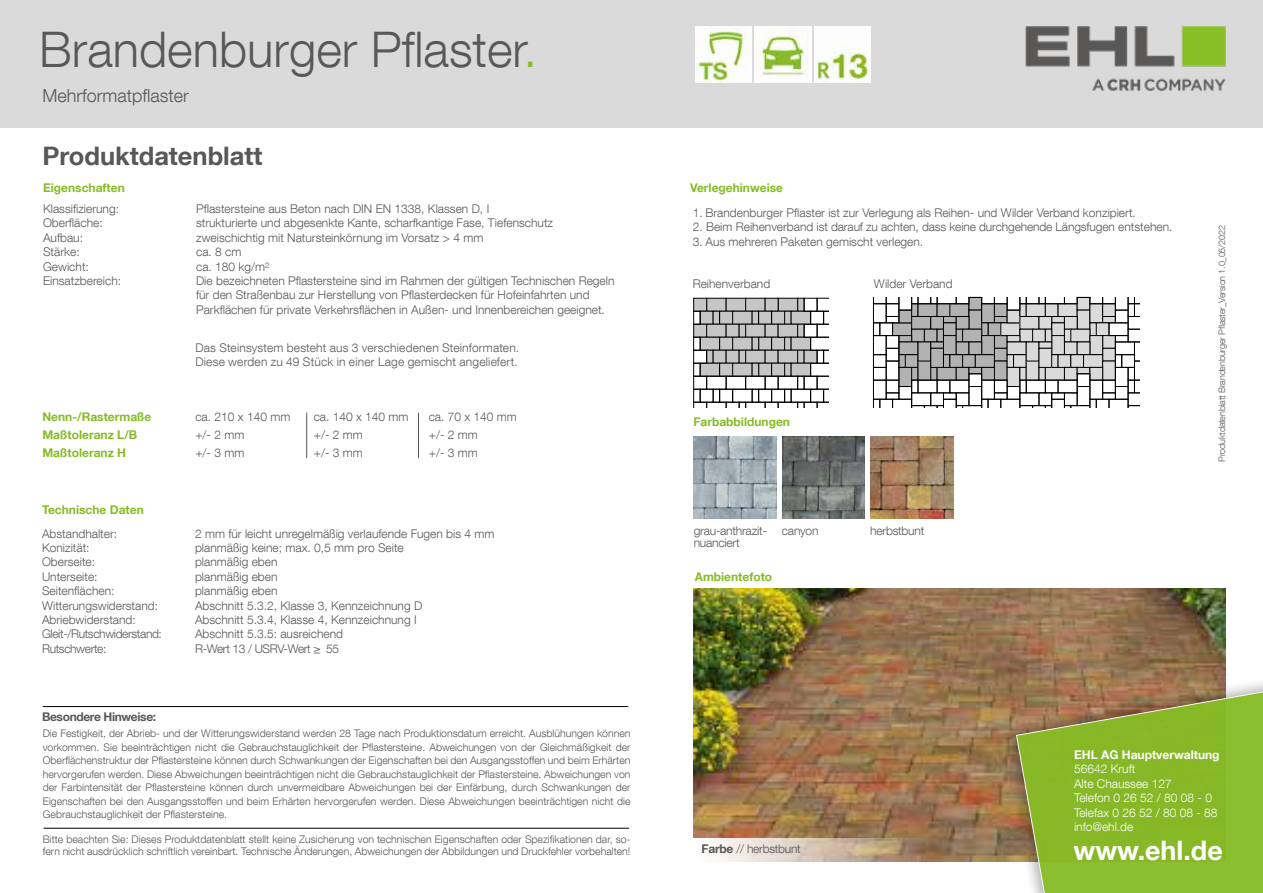
<style>
.page{position:relative;width:1263px;height:893px;background:#fff}
.page>*{position:absolute;margin:0;border:0;box-sizing:border-box;transform-origin:0 0}
.t1{font:300 49.05px "Helvetica Neue LT Com";color:#595857}
.t2{font:700 26.85px "Helvetica Neue LT Com";color:#fff}
.t3{font:700 25.5px "Helvetica Neue LT Com";color:#595857}
.t4{font:300 18px "Helvetica Neue LT Com";color:#595857}
.t5{font:300 12px/14.4px "Helvetica Neue LT Com";color:#595857}
.t6{font:700 12px/18px "Helvetica Neue LT Com";color:#86bc25}
.t7{font:300 12px/14.4px "Helvetica Neue LT Com";color:#fff}
.t8{font:300 12px "Helvetica Neue LT Com";letter-spacing:-.03em;color:#595857}
.t9{font:300 12px/12px "Helvetica Neue LT Com";letter-spacing:-.02em;color:#595857}
.t10{font:700 12px "Helvetica Neue LT Com";color:#fff}
.t11{font:700 12px "Helvetica Neue LT Com";letter-spacing:-.03em;color:#595857}
.t12{font:300 10.5px/13.5px "Helvetica Neue LT Com";color:#595857;text-align:justify}
.t13{font:300 9px "Helvetica Neue LT Com";letter-spacing:-.02em;color:#595857}
.s1{color:#86bc25}
.s2{font-weight:700}
</style>
<div class="page">
<img style="left:694px;top:589px;width:531px;height:272px">
<div style="left:1px;top:0;width:1262px;height:128px;background:#dadada"></div>
<hr style="left:306px;top:413px;width:1px;height:45px;background:#595857">
<hr style="left:418px;top:413px;width:1px;height:45px;background:#595857">
<div style="left:1000px;top:673px;width:263px;height:220px;background:#000;opacity:.35"></div>
<svg style="left:1016px;top:686px;width:247px;height:207px;background:#8db034"></svg>
<svg style="left:694px;top:838px;width:238px;height:23px;background:#d2c1b1"></svg>
<hr style="left:43px;top:706px;width:585px;height:1px;background:#000">
<hr style="left:44px;top:828px;width:585px;height:1px;background:#000">
<img style="left:814px;top:26px;width:56px;height:56px">
<img style="left:695px;top:26px;width:56px;height:56px">
<img style="left:755px;top:26px;width:56px;height:56px">
<img style="left:1026px;top:26px;width:199px;height:65px">
<img style="left:694px;top:436px;width:82px;height:83px">
<img style="left:782px;top:436px;width:83px;height:83px">
<img style="left:870px;top:436px;width:83px;height:83px">
<svg style="left:873px;top:297px;width:267px;height:111px"></svg>
<svg style="left:693px;top:298px;width:136px;height:110px"></svg>
<div style="left:693px;top:389px;width:7px;height:14px;border:1px solid #000"></div>
<div style="left:693px;top:337px;width:7px;height:14px;border:1px solid #000"></div>
<div style="left:693px;top:350px;width:14px;height:14px;border:1px solid #000"></div>
<div style="left:693px;top:363px;width:7px;height:14px;border:1px solid #000"></div>
<div style="left:693px;top:311px;width:7px;height:14px;border:1px solid #000"></div>
<h1 class="t1" style="left:39px;top:20px;width:499px">Brandenburger Pflaster<span class="s1">.</span></h1>
<h3 class="t4" style="left:42px;top:85px;width:148px">Mehrformatpflaster</h3>
<h3 class="t3" style="left:42px;top:139px;width:222px">Produktdatenblatt</h3>
<p class="t6" style="left:43px;top:178px;width:83px">Eigenschaften</p>
<p class="t5" style="left:43px;top:201px;width:77px">Klassifizierung:</p>
<p class="t5" style="left:196px;top:201px;width:295px">Pflastersteine aus Beton nach DIN EN 1338, Klassen D, I</p>
<p class="t5" style="left:43px;top:216px;width:61px">Oberfläche:</p>
<p class="t5" style="left:196px;top:216px;width:359px">strukturierte und abgesenkte Kante, scharfkantige Fase, Tiefenschutz</p>
<p class="t5" style="left:43px;top:230px;width:42px">Aufbau:</p>
<p class="t5" style="left:196px;top:230px;width:289px">zweischichtig mit Natursteinkörnung im Vorsatz &gt; 4 mm</p>
<p class="t5" style="left:43px;top:244px;width:38px">Stärke:</p>
<p class="t5" style="left:196px;top:244px;width:47px">ca. 8 cm</p>
<p class="t5" style="left:43px;top:259px;width:47px">Gewicht:</p>
<p class="t5" style="left:196px;top:259px;width:75px">ca. 180 kg/m²</p>
<p class="t5" style="left:43px;top:273px;width:80px">Einsatzbereich:</p>
<p class="t5" style="left:196px;top:273px;width:420px">Die bezeichneten Pflastersteine sind im Rahmen der gültigen Technischen Regeln für den Straßenbau zur Herstellung von Pflasterdecken für Hofeinfahrten und<br>Parkflächen für private Verkehrsflächen in Außen- und Innenbereichen geeignet.</p>
<p class="t6" style="left:42px;top:407px;width:111px">Nenn-/Rastermaße<br>Maßtoleranz L/B<br>Maßtoleranz H</p>
<p class="t5" style="left:195px;top:341px;width:325px;line-height:13.5px">Das Steinsystem besteht aus 3 verschiedenen Steinformaten.<br>Diese werden zu 49 Stück in einer Lage gemischt angeliefert.</p>
<p class="t5" style="left:195px;top:409px;width:96px">ca. 210 x 140 mm</p>
<p class="t5" style="left:314px;top:409px;width:96px">ca. 140 x 140 mm</p>
<p class="t5" style="left:429px;top:409px;width:90px">ca. 70 x 140 mm</p>
<p class="t5" style="left:195px;top:427px;width:50px">+/- 2 mm</p>
<p class="t5" style="left:314px;top:427px;width:50px">+/- 2 mm</p>
<p class="t5" style="left:429px;top:427px;width:50px">+/- 2 mm</p>
<p class="t5" style="left:195px;top:445px;width:50px">+/- 3 mm</p>
<p class="t5" style="left:314px;top:445px;width:50px">+/- 3 mm</p>
<p class="t5" style="left:429px;top:445px;width:50px">+/- 3 mm</p>
<p class="t6" style="left:42px;top:500px;width:103px">Technische Daten</p>
<p class="t5" style="left:42px;top:526px;width:77px">Abstandhalter:</p>
<p class="t5" style="left:195px;top:526px;width:301px">2 mm für leicht unregelmäßig verlaufende Fugen bis 4 mm</p>
<p class="t5" style="left:42px;top:540px;width:49px">Konizität:</p>
<p class="t5" style="left:195px;top:540px;width:210px">planmäßig keine; max. 0,5 mm pro Seite</p>
<p class="t5" style="left:42px;top:555px;width:55px">Oberseite:</p>
<p class="t5" style="left:195px;top:555px;width:84px">planmäßig eben</p>
<p class="t5" style="left:42px;top:569px;width:57px">Unterseite:</p>
<p class="t5" style="left:195px;top:569px;width:84px">planmäßig eben</p>
<p class="t5" style="left:42px;top:583px;width:74px">Seitenflächen:</p>
<p class="t5" style="left:195px;top:583px;width:84px">planmäßig eben</p>
<p class="t5" style="left:42px;top:598px;width:118px">Witterungswiderstand:</p>
<p class="t5" style="left:195px;top:598px;width:229px">Abschnitt 5.3.2, Klasse 3, Kennzeichnung D</p>
<p class="t5" style="left:42px;top:612px;width:95px">Abriebwiderstand:</p>
<p class="t5" style="left:195px;top:612px;width:223px">Abschnitt 5.3.4, Klasse 4, Kennzeichnung I</p>
<p class="t8" style="left:42px;top:627px;width:121px">Gleit-/Rutschwiderstand:</p>
<p class="t5" style="left:195px;top:627px;width:150px">Abschnitt 5.3.5: ausreichend</p>
<p class="t8" style="left:42px;top:641px;width:66px">Rutschwerte:</p>
<p class="t8" style="left:195px;top:641px;width:146px">R-Wert 13 / USRV-Wert ≥ 55</p>
<p class="t11" style="left:42px;top:709px;width:116px">Besondere Hinweise:</p>
<p class="t12" style="left:43px;top:726px;width:589px">Die Festigkeit, der Abrieb- und der Witterungswiderstand werden 28 Tage nach Produktionsdatum erreicht. Ausblühungen können vorkommen. Sie beeinträchtigen nicht die Gebrauchstauglichkeit der Pflastersteine. Abweichungen von der Gleichmäßigkeit der Oberflächenstruktur der Pflastersteine können durch Schwankungen der Eigenschaften bei den Ausgangsstoffen und beim Erhärten hervorgerufen werden. Diese Abweichungen beeinträchtigen nicht die Gebrauchstauglichkeit der Pflastersteine. Abweichungen von der Farbintensität der Pflastersteine können durch unvermeidbare Abweichungen bei der Einfärbung, durch Schwankungen der Eigenschaften bei den Ausgangsstoffen und beim Erhärten hervorgerufen werden. Diese Abweichungen beeinträchtigen nicht die Gebrauchstauglichkeit der Pflastersteine.</p>
<p class="t12" style="left:43px;top:833px;width:589px;line-height:12px">Bitte beachten Sie: Dieses Produktdatenblatt stellt keine Zusicherung von technischen Eigenschaften oder Spezifikationen dar, so&shy;fern nicht ausdrücklich schriftlich vereinbart. Technische Änderungen, Abweichungen der Abbildungen und Druckfehler vorbehalten!</p>
<p class="t6" style="left:690px;top:178px;width:95px">Verlegehinweise</p>
<p class="t5" style="left:693px;top:205px;width:445px">1. Brandenburger Pflaster ist zur Verlegung als Reihen- und Wilder Verband konzipiert.</p>
<p class="t5" style="left:693px;top:220px;width:481px">2. Beim Reihenverband ist darauf zu achten, dass keine durchgehende Längsfugen entstehen.</p>
<p class="t5" style="left:693px;top:234px;width:232px">3. Aus mehreren Paketen gemischt verlegen.</p>
<p class="t5" style="left:693px;top:276px;width:79px">Reihenverband</p>
<p class="t5" style="left:874px;top:276px;width:80px">Wilder Verband</p>
<p class="t6" style="left:693px;top:412px;width:98px">Farbabbildungen</p>
<p class="t9" style="left:694px;top:525px;width:75px">grau-anthrazit&shy;nuanciert</p>
<p class="t9" style="left:870px;top:525px;width:56px">herbstbunt</p>
<p class="t5" style="left:782px;top:524px;width:38px">canyon</p>
<p class="t6" style="left:695px;top:567px;width:79px">Ambientefoto</p>
<p class="t13" style="left:1216px;top:462px;width:238px;rotate:-90deg">Produktdatenblatt Brandenburger Pflaster_Version 1.0_05/2022</p>
<p class="t10" style="left:1074px;top:747px;width:147px">EHL AG Hauptverwaltung</p>
<p class="t7" style="left:1074px;top:762px;width:145px">56642 Kruft<br>Alte Chaussee 127<br>Telefon 0 26 52 / 80 08 - 0<br>Telefax 0 26 52 / 80 08 - 88 info@ehl.de</p>
<p class="t9" style="left:702px;top:843px;width:101px"><span class="s2">Farbe</span> // herbstbunt</p>
<h2 class="t2" style="left:1073px;top:834px;width:151px">www.ehl.de</h2>
</div>
